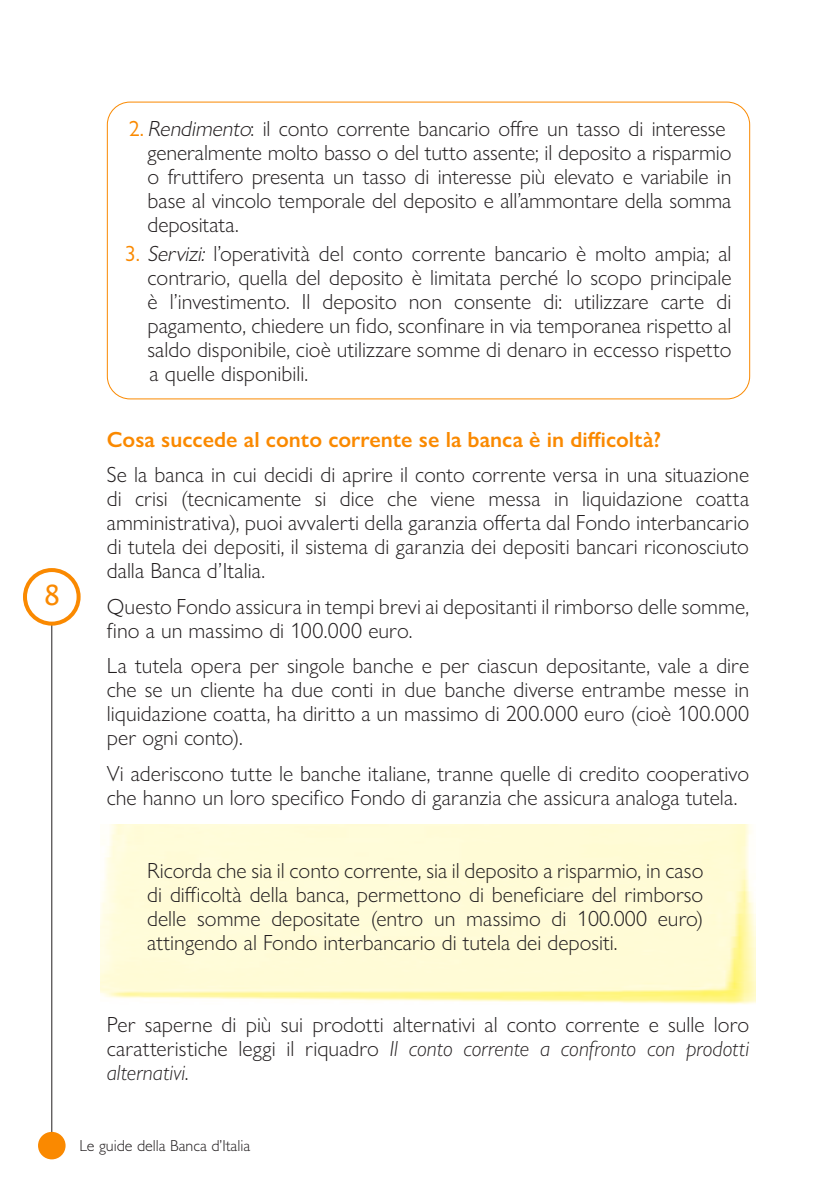
<style>
.page{position:relative;width:840px;height:1191px;background:#fff}
.page>*{position:absolute;margin:0;border:0;box-sizing:border-box;transform-origin:0 0}
.t1{font:28px "Lucida Console";color:#fa8900}
.PARAGRAFO{font:300 22px/24px "Gill Sans Nova";color:#231f20;text-align:justify}
.TITOLETTO_PARAGRAFO{font:600 22px "Gill Sans Nova";color:#fa8900}
.t2{font:300 16px "Gill Sans Std";color:#231f20}
.s1{font-weight:400;color:#fa8900}
.s2{font-style:italic}
</style>
<div class="page">
<hr style="left:51px;top:622px;width:1px;height:510px;background:#231f20">
<div style="left:40px;top:1133px;width:24px;height:24px;background:#fa8900;border-radius:50%"></div>
<div style="left:38px;top:1131px;width:28px;height:28px;border:4px solid #fa8900;border-radius:50%"></div>
<div style="left:23px;top:568px;width:58px;height:57px;border:4px solid #fa8900;border-radius:50%"></div>
<img style="left:101px;top:824px;width:654px;height:181px">
<p class="t1" style="left:43px;top:583px;width:18px">8</p>
<p class="PARAGRAFO" style="left:147px;top:116px;width:585px;text-align:left;text-indent:-19px"><span class="s1">2.</span> <span class="s2">Rendimento</span>: il conto corrente bancario offre un tasso di interesse generalmente molto basso o del tutto assente; il deposito a risparmio o fruttifero presenta un tasso di interesse più elevato e variabile in base al vincolo temporale del deposito e all’ammontare della somma depositata.</p>
<p class="PARAGRAFO" style="left:147px;top:242px;width:585px;text-indent:-23px"><span class="s1">3.</span> <span class="s2">Servizi:</span> l’operatività del conto corrente bancario è molto ampia; al contrario, quella del deposito è limitata perché lo scopo principale è l’investimento. Il deposito non consente di: utilizzare carte di pagamento, chiedere un fido, sconfinare in via temporanea rispetto al saldo disponibile, cioè utilizzare somme di denaro in eccesso rispetto a quelle disponibili.</p>
<p class="TITOLETTO_PARAGRAFO" style="left:107px;top:426px;width:555px">Cosa succede al conto corrente se la banca è in difficoltà?</p>
<p class="PARAGRAFO" style="left:107px;top:463px;width:643px">Se la banca in cui decidi di aprire il conto corrente versa in una situazione di crisi (tecnicamente si dice che viene messa in liquidazione coatta amministrativa), puoi avvalerti della garanzia offerta dal Fondo interbancario di tutela dei depositi, il sistema di garanzia dei depositi bancari riconosciuto dalla Banca d’Italia.</p>
<p class="PARAGRAFO" style="left:107px;top:594px;width:643px">Questo Fondo assicura in tempi brevi ai depositanti il rimborso delle somme, fino a un massimo di 100.000 euro.</p>
<p class="PARAGRAFO" style="left:107px;top:653px;width:643px">La tutela opera per singole banche e per ciascun depositante, vale a dire che se un cliente ha due conti in due banche diverse entrambe messe in liquidazione coatta, ha diritto a un massimo di 200.000 euro (cioè 100.000 per ogni conto).</p>
<p class="PARAGRAFO" style="left:107px;top:761px;width:643px">Vi aderiscono tutte le banche italiane, tranne quelle di credito cooperativo che hanno un loro specifico Fondo di garanzia che assicura analoga tutela.</p>
<p class="PARAGRAFO" style="left:147px;top:857px;width:557px">Ricorda che sia il conto corrente, sia il deposito a risparmio, in caso di difficoltà della banca, permettono di beneficiare del rimborso delle somme depositate (entro un massimo di 100.000 euro) attingendo al Fondo interbancario di tutela dei depositi.</p>
<p class="PARAGRAFO" style="left:107px;top:1012px;width:643px">Per saperne di più sui prodotti alternativi al conto corrente e sulle loro caratteristiche leggi il riquadro <span class="s2">Il conto corrente a confronto con prodotti alternativi</span>.</p>
<p class="t2" style="left:79px;top:1136px;width:172px">Le guide della Banca d’Italia</p>
</div>
